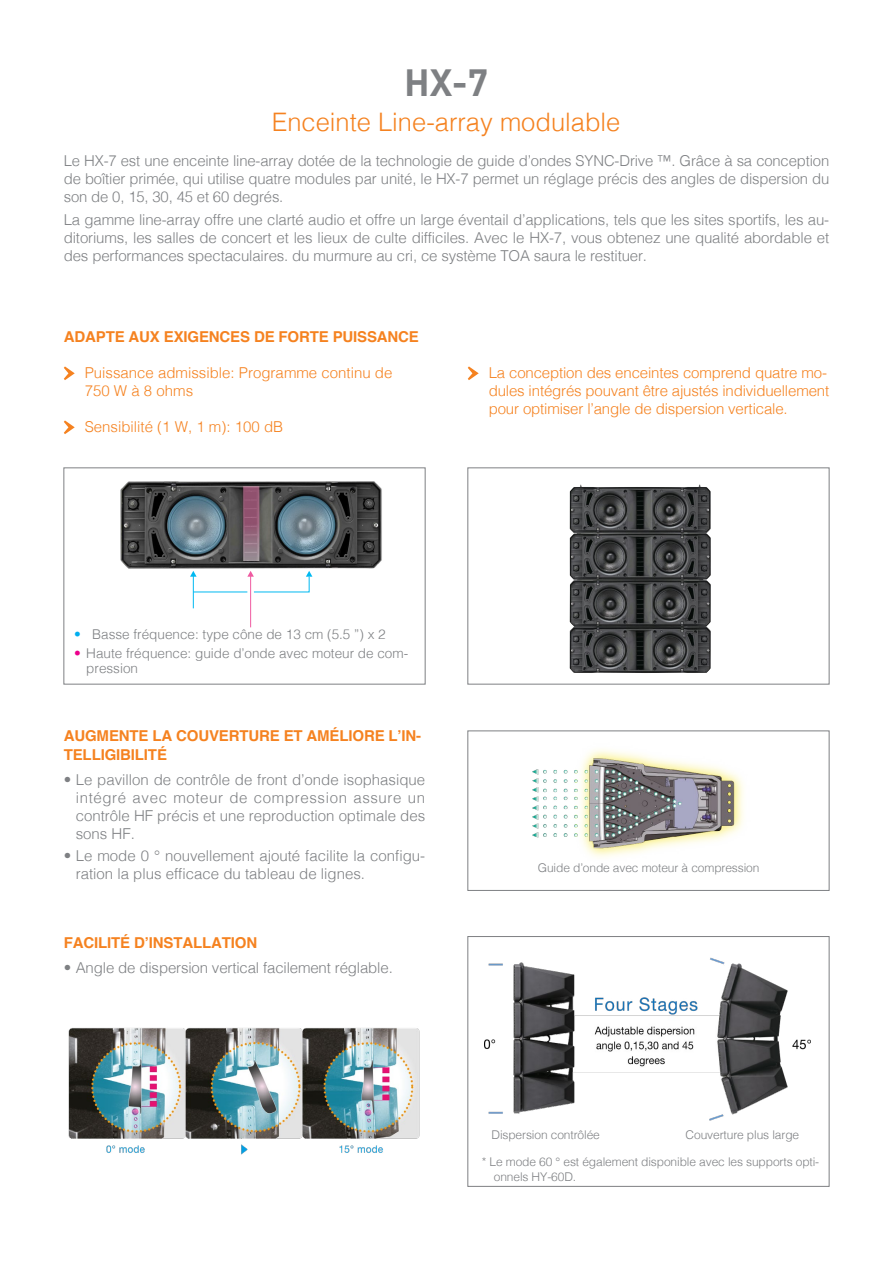
<style>
.page{position:relative;width:893px;height:1263px;background:#fff}
.page>*{position:absolute;margin:0;border:0;box-sizing:border-box;transform-origin:0 0}
.t1{font:700 37.5px "DINOT";color:#7e8083}
.t2{font:300 25.5px "Helvetica";color:#f58220}
.t3{font:300 15px/18px "Helvetica";letter-spacing:-.01em;color:#7e8083;text-align:justify}
.t4{font:300 15px/18px "Helvetica";letter-spacing:-.01em;color:#f58220}
.t5{font:700 15px/18.8px "Helvetica";letter-spacing:-.01em;color:#f58220}
.t6{font:300 13.5px/15px "Helvetica";color:#7e8083}
.t7{font:300 12px/15px "Helvetica";letter-spacing:-.01em;color:#7e8083}
.s1{color:#00aeef}
.s2{color:#ec008c}
</style>
<div class="page">
<img style="left:120px;top:481px;width:262px;height:88px">
<hr style="left:250px;top:575px;width:1px;height:52px;background:#ef5ba1">
<hr style="left:193px;top:575px;width:1px;height:33px;background:#00b9f1">
<svg style="left:190px;top:571px;width:122px;height:21px"></svg>
<img style="left:570px;top:485px;width:141px;height:188px">
<img style="left:533px;top:730px;width:224px;height:127px">
<img style="left:68px;top:1028px;width:352px;height:127px">
<svg style="left:64px;top:366px;width:11px;height:14px"></svg>
<svg style="left:64px;top:420px;width:11px;height:14px"></svg>
<svg style="left:468px;top:366px;width:11px;height:14px"></svg>
<img style="left:484px;top:957px;width:326px;height:164px">
<h1 class="t1" style="left:404px;top:53px;width:85px">HX-7</h1>
<h2 class="t2" style="left:272px;top:100px;width:350px">Enceinte Line-array modulable</h2>
<p class="t3" style="left:64px;top:151px;width:767px">Le HX-7 est une enceinte line-array dotée de la technologie de guide d’ondes SYNC-Drive ™. Grâce à sa conception de boîtier primée, qui utilise quatre modules par unité, le HX-7 permet un réglage précis des angles de dispersion du son de 0, 15, 30, 45 et 60 degrés.</p>
<p class="t3" style="left:64px;top:209px;width:767px">La gamme line-array offre une clarté audio et offre un large éventail d’applications, tels que les sites sportifs, les au&shy;ditoriums, les salles de concert et les lieux de culte difficiles. Avec le HX-7, vous obtenez une qualité abordable et des performances spectaculaires. du murmure au cri, ce système TOA saura le restituer.</p>
<p class="t5" style="left:64px;top:328px;width:357px">ADAPTE AUX EXIGENCES DE FORTE PUISSANCE</p>
<p class="t4" style="left:85px;top:363px;width:309px">Puissance admissible: Programme continu de<br>750 W à 8 ohms</p>
<p class="t4" style="left:85px;top:417px;width:200px">Sensibilité (1 W, 1 m): 100 dB</p>
<p class="t4" style="left:489px;top:363px;width:342px">La conception des enceintes comprend quatre mo&shy;dules intégrés pouvant être ajustés individuellement pour optimiser l’angle de dispersion verticale.</p>
<p class="t6" style="left:74px;top:626px;width:313px"><span class="s1">•</span> Basse fréquence: type cône de 13 cm (5.5 ”) x 2</p>
<p class="t6" style="left:86px;top:645px;width:323px;text-indent:-12px"><span class="s2">•</span> Haute fréquence: guide d’onde avec moteur de com&shy;pression</p>
<p class="t5" style="left:64px;top:727px;width:359px">AUGMENTE LA COUVERTURE ET AMÉLIORE L’IN-<br>TELLIGIBILITÉ</p>
<p class="t3" style="left:76px;top:769px;width:351px;text-indent:-12px">• Le pavillon de contrôle de front d’onde isophasique intégré avec moteur de compression assure un contrôle HF précis et une reproduction optimale des sons HF.</p>
<p class="t3" style="left:76px;top:845px;width:351px;text-indent:-12px">• Le mode 0 ° nouvellement ajouté facilite la configu&shy;ration la plus efficace du tableau de lignes.</p>
<p class="t5" style="left:64px;top:933px;width:195px">FACILITÉ D’INSTALLATION</p>
<p class="t3" style="left:64px;top:957px;width:331px">• Angle de dispersion vertical facilement réglable.</p>
<p class="t7" style="left:538px;top:859px;width:223px">Guide d’onde avec moteur à compression</p>
<p class="t7" style="left:491px;top:1126px;width:110px">Dispersion contrôlée</p>
<p class="t7" style="left:686px;top:1126px;width:115px">Couverture plus large</p>
<p class="t7" style="left:494px;top:1153px;width:327px;text-indent:-12px">* Le mode 60 ° est également disponible avec les supports opti&shy;onnels HY-60D.</p>
</div>
